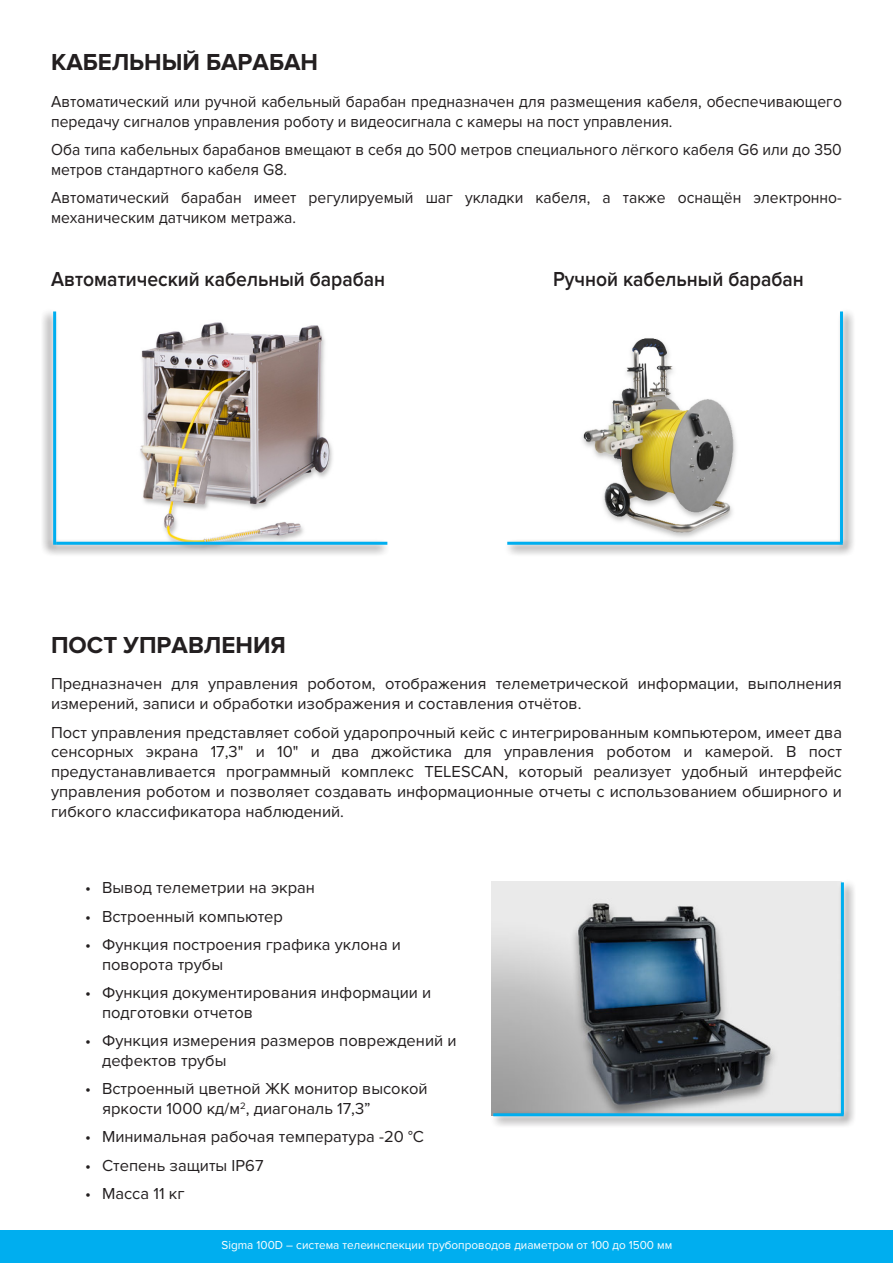
<style>
.page{position:relative;width:893px;height:1263px;background:#fff}
.page>*{position:absolute;margin:0;border:0;box-sizing:border-box;transform-origin:0 0}
.t1{font:700 24px "Proxima Nova";color:#231f20}
.t2{font:600 21px "Proxima Nova";color:#231f20;scale:.92 1}
.t3{font:16.5px/19.8px "Proxima Nova";color:#231f20}
.t4{font:16.5px/19.8px "Proxima Nova";color:#231f20;scale:.95 1}
.t5{font:12px "Proxima Nova";color:#fff}
</style>
<div class="page">
<div style="left:0;top:1230px;width:893px;height:33px;background:#00aeef"></div>
<div style="left:41px;top:308px;width:350px;height:249px;background:#231f20;opacity:.75"></div>
<hr style="left:56px;top:542px;width:331px;height:3px;background:#00aeef">
<hr style="left:53px;top:311px;width:3px;height:234px;background:#00aeef">
<div style="left:504px;top:308px;width:351px;height:249px;background:#231f20;opacity:.75"></div>
<hr style="left:840px;top:311px;width:3px;height:232px;background:#00aeef">
<hr style="left:507px;top:542px;width:336px;height:3px;background:#00aeef">
<div style="left:490px;top:879px;width:366px;height:249px;background:#231f20;opacity:.75"></div>
<hr style="left:841px;top:882px;width:3px;height:232px;background:#00aeef">
<hr style="left:493px;top:1113px;width:351px;height:3px;background:#00aeef">
<p class="t1" style="left:51px;top:48px;width:268px">КАБЕЛЬНЫЙ БАРАБАН</p>
<p class="t4" style="left:51px;top:92px;width:834px">Автоматический или ручной кабельный барабан предназначен для размещения кабеля, обеспечивающего передачу сигналов управления роботу и видеосигнала с камеры на пост управления.</p>
<p class="t4" style="left:51px;top:140px;width:834px">Оба типа кабельных барабанов вмещают в себя до 500 метров специального лёгкого кабеля G6 или до 350 метров стандартного кабеля G8.</p>
<p class="t4" style="left:51px;top:188px;width:834px">Автоматический барабан имеет регулируемый шаг укладки кабеля, а также оснащён электронно&shy;механическим датчиком метража.</p>
<p class="t2" style="left:51px;top:267px;width:365px">Автоматический кабельный барабан</p>
<p class="t2" style="left:553px;top:267px;width:274px">Ручной кабельный барабан</p>
<p class="t1" style="left:51px;top:631px;width:236px">ПОСТ УПРАВЛЕНИЯ</p>
<p class="t3" style="left:51px;top:674px;width:792px">Предназначен для управления роботом, отображения телеметрической информации, выполнения измерений, записи и обработки изображения и составления отчётов.</p>
<p class="t3" style="left:51px;top:722px;width:792px;text-align:justify">Пост управления представляет собой ударопрочный кейс с интегрированным компьютером, имеет два сенсорных экрана 17,3" и 10" и два джойстика для управления роботом и камерой. В пост предустанавливается программный комплекс TELESCAN, который реализует удобный интерфейс управления роботом и позволяет создавать информационные отчеты с использованием обширного и гибкого классификатора наблюдений.</p>
<p class="t3" style="left:85px;top:878px;width:231px">• Вывод телеметрии на экран</p>
<p class="t3" style="left:85px;top:906px;width:199px">• Встроенный компьютер</p>
<p class="t3" style="left:102px;top:935px;width:300px;text-indent:-17px">• Функция построения графика уклона и поворота трубы</p>
<p class="t3" style="left:102px;top:983px;width:331px;text-indent:-17px">• Функция документирования информации и подготовки отчетов</p>
<p class="t3" style="left:102px;top:1031px;width:356px;text-indent:-17px">• Функция измерения размеров повреждений и дефектов трубы</p>
<p class="t3" style="left:102px;top:1079px;width:327px;text-indent:-17px">• Встроенный цветной ЖК монитор высокой яркости 1000 кд/м<sup>2</sup>, диагональ 17,3”</p>
<p class="t3" style="left:85px;top:1127px;width:340px">• Минимальная рабочая температура -20 °С</p>
<p class="t3" style="left:85px;top:1155px;width:180px">• Степень защиты IP67</p>
<p class="t3" style="left:85px;top:1184px;width:101px">• Масса 11 кг</p>
<p class="t5" style="left:222px;top:1238px;width:452px">Sigma 100D – система телеинспекции трубопроводов диаметром от 100 до 1500 мм</p>
</div>
